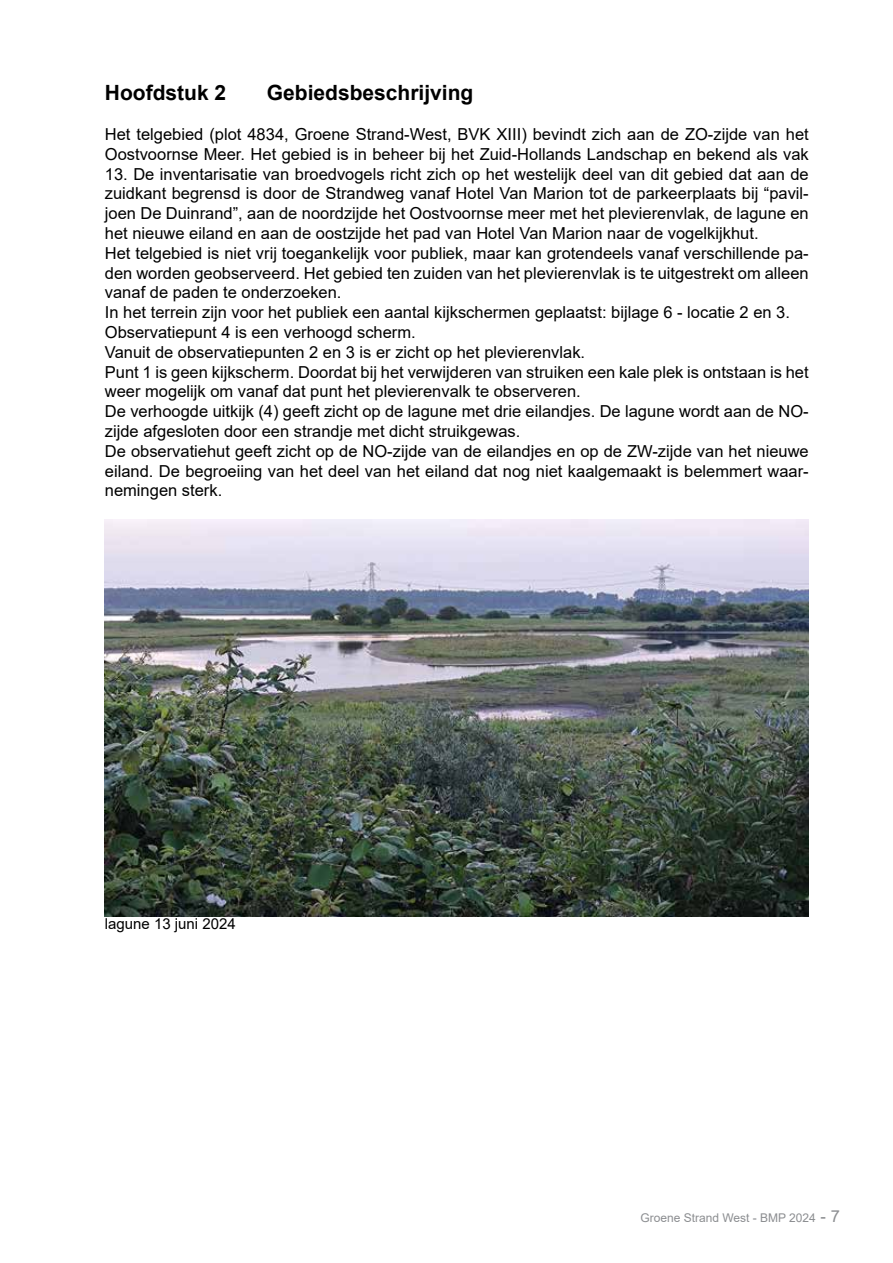
<style>
.page{position:relative;width:893px;height:1263px;background:#fff}
.page>*{position:absolute;margin:0;border:0;box-sizing:border-box;transform-origin:0 0}
.t1{font:700 21px "Arial";color:#000}
.t2{font:16.5px/19.8px "Arial";color:#000}
.t3{font:15px "Arial";color:#000}
.t4{font:12px "Arial";color:#8c8e91}
.s1{font-size:16.5px}
</style>
<div class="page">
<img style="left:105px;top:520px;width:704px;height:396px">
<p class="t1" style="left:105px;top:78px;width:123px">Hoofdstuk 2</p>
<p class="t1" style="left:267px;top:78px;width:208px">Gebiedsbeschrijving</p>
<p class="t2" style="left:105px;top:124px;width:705px">Het telgebied (plot 4834, Groene Strand-West, BVK XIII) bevindt zich aan de ZO-zijde van het<br>Oostvoornse Meer. Het gebied is in beheer bij het Zuid-Hollands Landschap en bekend als vak</p>
<p class="t2" style="left:105px;top:164px;width:705px">13. De inventarisatie van broedvogels richt zich op het westelijk deel van dit gebied dat aan de zuidkant begrensd is door de Strandweg vanaf Hotel Van Marion tot de parkeerplaats bij “pavil&shy;joen De Duinrand”, aan de noordzijde het Oostvoornse meer met het plevierenvlak, de lagune en het nieuwe eiland en aan de oostzijde het pad van Hotel Van Marion naar de vogelkijkhut.<br>Het telgebied is niet vrij toegankelijk voor publiek, maar kan grotendeels vanaf verschillende pa&shy;den worden geobserveerd. Het gebied ten zuiden van het plevierenvlak is te uitgestrekt om alleen vanaf de paden te onderzoeken.<br>In het terrein zijn voor het publiek een aantal kijkschermen geplaatst: bijlage 6 - locatie 2 en 3.<br>Observatiepunt 4 is een verhoogd scherm.<br>Vanuit de observatiepunten 2 en 3 is er zicht op het plevierenvlak.<br>Punt 1 is geen kijkscherm. Doordat bij het verwijderen van struiken een kale plek is ontstaan is het weer mogelijk om vanaf dat punt het plevierenvalk te observeren.<br>De verhoogde uitkijk (4) geeft zicht op de lagune met drie eilandjes. De lagune wordt aan de NO&shy;zijde afgesloten door een strandje met dicht struikgewas.<br>De observatiehut geeft zicht op de NO-zijde van de eilandjes en op de ZW-zijde van het nieuwe eiland. De begroeiing van het deel van het eiland dat nog niet kaalgemaakt is belemmert waar&shy;nemingen sterk.</p>
<p class="t3" style="left:105px;top:913px;width:132px">lagune 13 juni 2024</p>
<p class="t4" style="left:640px;top:1209px;width:201px">Groene Strand West - BMP 2024 <span class="s1">- 7</span></p>
</div>
